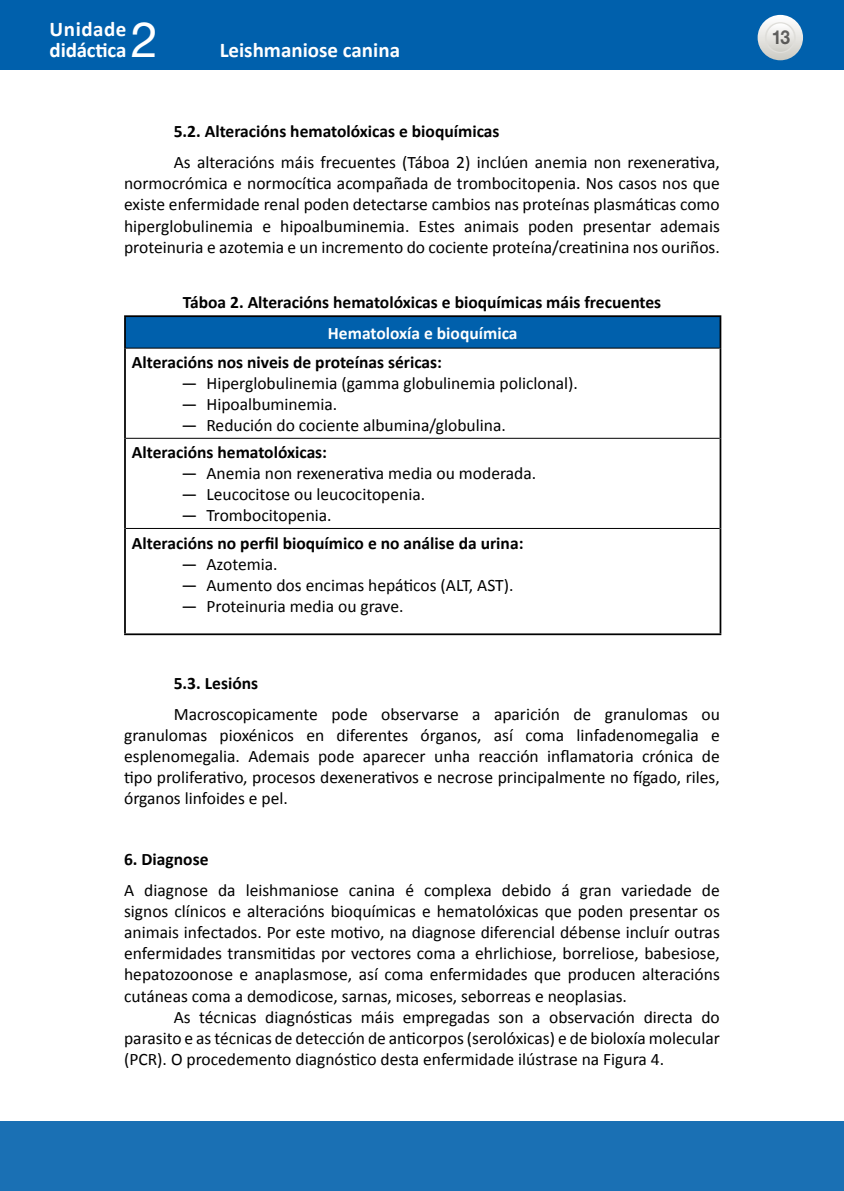
<style>
.page{position:relative;width:844px;height:1191px;background:#fff}
.page>*{position:absolute;margin:0;border:0;box-sizing:border-box;transform-origin:0 0}
.t1{font:49px "Helvetica Neue LT Std";color:#fff}
.t2{font:700 21px/21px "Calibri";color:#fff}
.t3{font:700 19.25px "Helvetica Neue LT Std";color:#000;scale:.9 1}
.t4{font:17.5px/21.2px "Calibri";color:#000;text-align:justify}
.t5{font:700 17.5px "Calibri";color:#000}
.t6{font:700 17.5px "Calibri";color:#fff}
</style>
<div class="page">
<div style="left:0;top:1121px;width:843px;height:70px;background:#1a70b4"></div>
<div style="left:0;top:0;width:843px;height:69px;background:#0060ac"></div>
<svg style="left:757px;top:15px;width:45px;height:45px"></svg>
<svg style="left:765px;top:23px;width:29px;height:29px"></svg>
<div style="left:764px;top:22px;width:31px;height:31px;border:1px solid #dfdeda;border-radius:50%"></div>
<div style="left:125px;top:316px;width:595px;height:32px;background:#0060ac"></div>
<hr style="left:124px;top:315px;width:597px;height:2px;background:#000">
<hr style="left:124px;top:633px;width:597px;height:2px;background:#000">
<hr style="left:124px;top:317px;width:2px;height:31px;background:#000">
<hr style="left:719px;top:317px;width:2px;height:31px;background:#000">
<hr style="left:124px;top:348px;width:2px;height:90px;background:#000">
<hr style="left:719px;top:348px;width:2px;height:90px;background:#000">
<hr style="left:124px;top:438px;width:2px;height:90px;background:#000">
<hr style="left:719px;top:438px;width:2px;height:90px;background:#000">
<hr style="left:124px;top:528px;width:2px;height:105px;background:#000">
<hr style="left:719px;top:528px;width:2px;height:105px;background:#000">
<hr style="left:126px;top:348px;width:593px;height:1px;background:#000">
<hr style="left:126px;top:438px;width:593px;height:1px;background:#000">
<hr style="left:126px;top:528px;width:593px;height:1px;background:#000">
<p class="t2" style="left:50px;top:18px;width:78px">Unidade didáctica</p>
<h1 class="t1" style="left:131px;top:11px;width:29px">2</h1>
<p class="t2" style="left:220px;top:39px;width:182px">Leishmaniose canina</p>
<p class="t5" style="left:174px;top:119px;width:327px">5.2. Alteracións hematolóxicas e bioquímicas</p>
<p class="t4" style="left:124px;top:151px;width:597px;text-indent:50px">As alteracións máis frecuentes (Táboa 2) inclúen anemia non rexenerativa, normocrómica e normocítica acompañada de trombocitopenia. Nos casos nos que existe enfermidade renal poden detectarse cambios nas proteínas plasmáticas como hiperglobulinemia e hipoalbuminemia. Estes animais poden presentar ademais proteinuria e azotemia e un incremento do cociente proteína/creatinina nos ouriños.</p>
<p class="t5" style="left:183px;top:290px;width:480px">Táboa 2. Alteracións hematolóxicas e bioquímicas máis frecuentes</p>
<p class="t6" style="left:328px;top:320px;width:191px">Hematoloxía e bioquímica</p>
<p class="t5" style="left:132px;top:350px;width:311px">Alteracións nos niveis de proteínas séricas:</p>
<p class="t4" style="left:182px;top:372px;width:398px">— Hiperglobulinemia (gamma globulinemia policlonal).</p>
<p class="t4" style="left:182px;top:393px;width:157px">— Hipoalbuminemia.</p>
<p class="t4" style="left:182px;top:414px;width:325px">— Redución do cociente albumina/globulina.</p>
<p class="t5" style="left:132px;top:440px;width:196px">Alteracións hematolóxicas:</p>
<p class="t4" style="left:182px;top:462px;width:356px">— Anemia non rexenerativa media ou moderada.</p>
<p class="t4" style="left:182px;top:483px;width:245px">— Leucocitose ou leucocitopenia.</p>
<p class="t4" style="left:182px;top:504px;width:151px">— Trombocitopenia.</p>
<p class="t5" style="left:132px;top:530px;width:393px">Alteracións no perfil bioquímico e no análise da urina:</p>
<p class="t4" style="left:182px;top:552px;width:97px">— Azotemia.</p>
<p class="t4" style="left:182px;top:573px;width:333px">— Aumento dos encimas hepáticos (ALT, AST).</p>
<p class="t4" style="left:182px;top:594px;width:223px">— Proteinuria media ou grave.</p>
<p class="t5" style="left:174px;top:670px;width:86px">5.3. Lesións</p>
<p class="t4" style="left:124px;top:702px;width:597px;text-indent:50px">Macroscopicamente pode observarse a aparición de granulomas ou granulomas pioxénicos en diferentes órganos, así coma linfadenomegalia e esplenomegalia. Ademais pode aparecer unha reacción inflamatoria crónica de tipo proliferativo, procesos dexenerativos e necrose principalmente no fígado, riles, órganos linfoides e pel.</p>
<p class="t5" style="left:124px;top:847px;width:86px">6. Diagnose</p>
<p class="t4" style="left:124px;top:879px;width:597px">A diagnose da leishmaniose canina é complexa debido á gran variedade de signos clínicos e alteracións bioquímicas e hematolóxicas que poden presentar os animais infectados. Por este motivo, na diagnose diferencial débense incluír outras enfermidades transmitidas por vectores coma a ehrlichiose, borreliose, babesiose, hepatozoonose e anaplasmose, así coma enfermidades que producen alteracións cutáneas coma a demodicose, sarnas, micoses, seborreas e neoplasias.</p>
<p class="t4" style="left:124px;top:1005px;width:597px;text-indent:50px">As técnicas diagnósticas máis empregadas son a observación directa do parasito e as técnicas de detección de anticorpos (serolóxicas) e de bioloxía molecular (PCR). O procedemento diagnóstico desta enfermidade ilústrase na Figura 4.</p>
<p class="t3" style="left:770px;top:26px;width:23px">13</p>
</div>
